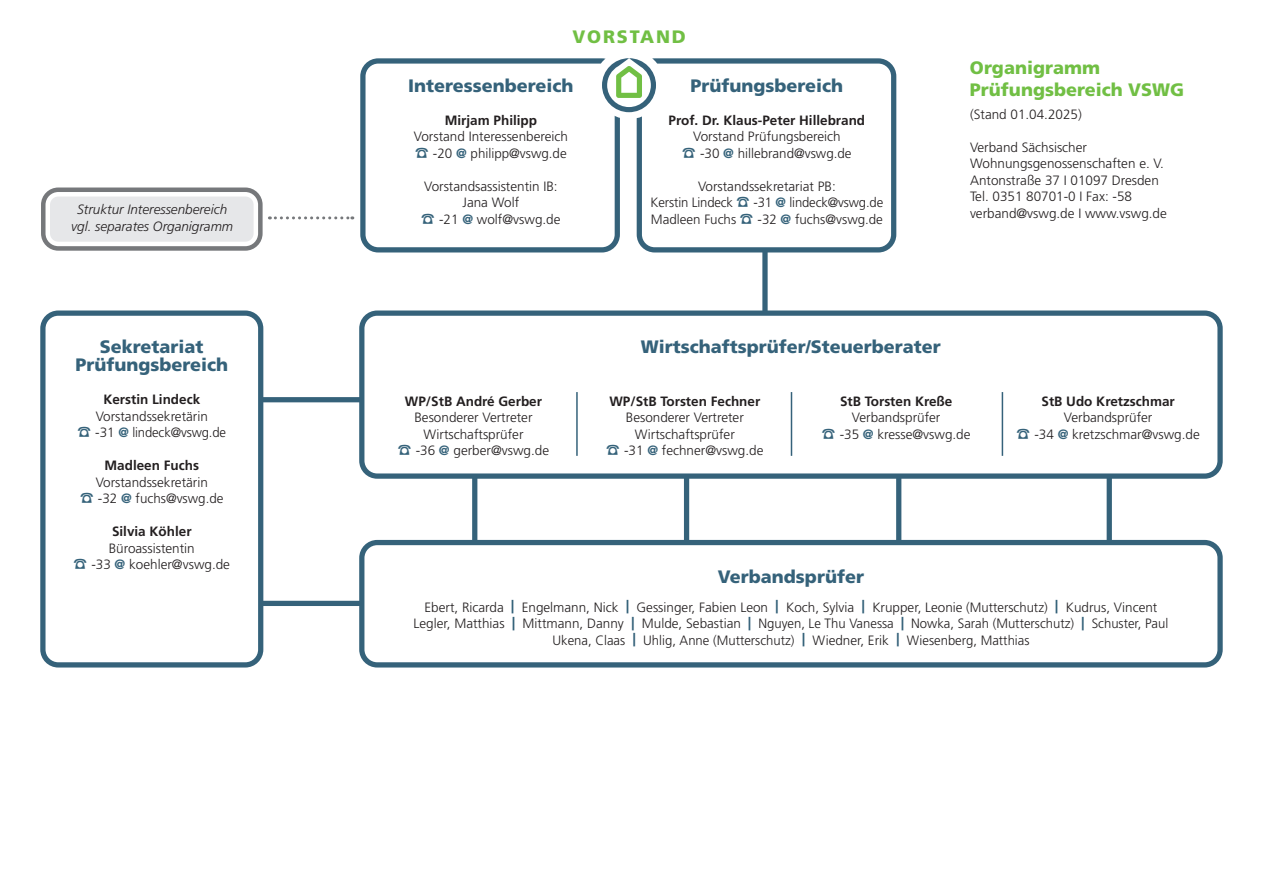
<style>
.page{position:relative;width:1263px;height:893px;background:#fff}
.page>*{position:absolute;margin:0;border:0;box-sizing:border-box;transform-origin:0 0}
.t1{font:900 18px/18px "Frutiger LT Std";color:#35627a;text-align:center}
.t2{font:900 18px/22.5px "Frutiger LT Std";color:#71bf44}
.t3{font:900 18px "Frutiger LT Std";letter-spacing:.1em;color:#71bf44}
.t4{font:300 13.5px/16.5px "Frutiger LT Std";color:#231f20;text-align:center}
.t5{font:700 13.5px "Frutiger LT Std";color:#231f20}
.t6{font:italic 300 13.5px/16.5px "Frutiger LT Std";color:#231f20;text-align:center}
.s1{font-family:"Hira Kaku Std N W8";font-weight:400;color:#35627a}
.s2{font-weight:900;color:#35627a}
</style>
<div class="page">
<div style="left:472px;top:467px;width:5px;height:87px;background:#35627a"></div>
<div style="left:762px;top:239px;width:6px;height:87px;background:#35627a"></div>
<div style="left:250px;top:397px;width:118px;height:5px;background:#35627a"></div>
<div style="left:250px;top:601px;width:118px;height:5px;background:#35627a"></div>
<div style="left:684px;top:467px;width:5px;height:87px;background:#35627a"></div>
<div style="left:896px;top:467px;width:5px;height:87px;background:#35627a"></div>
<div style="left:1107px;top:467px;width:5px;height:87px;background:#35627a"></div>
<div style="left:43px;top:313px;width:218px;height:352px;background:#fff;border-radius:15px"></div>
<div style="left:40px;top:310px;width:223px;height:357px;border:5px solid #35627a;border-radius:15px"></div>
<div style="left:360px;top:58px;width:260px;height:194px;border:5px solid #35627a;border-radius:15px"></div>
<div style="left:639px;top:61px;width:255px;height:189px;background:#fff;border-radius:15px"></div>
<div style="left:637px;top:58px;width:259px;height:194px;border:5px solid #35627a;border-radius:15px"></div>
<div style="left:362px;top:313px;width:858px;height:163px;background:#fff;border-radius:15px"></div>
<div style="left:359px;top:310px;width:864px;height:169px;border:5px solid #35627a;border-radius:15px"></div>
<div style="left:362px;top:543px;width:858px;height:122px;background:#fff;border-radius:15px"></div>
<div style="left:359px;top:540px;width:864px;height:127px;border:5px solid #35627a;border-radius:15px"></div>
<div style="left:46px;top:192px;width:212px;height:54px;background:#e6e7e9;border-radius:13px"></div>
<div style="left:41px;top:188px;width:222px;height:63px;border:9px solid #fff;border-radius:13px"></div>
<div style="left:41px;top:188px;width:222px;height:63px;border:4px solid #76787b;border-radius:15px"></div>
<hr style="left:576px;top:392px;width:2px;height:64px;background:#35627a">
<hr style="left:791px;top:392px;width:1px;height:64px;background:#35627a">
<hr style="left:1002px;top:392px;width:1px;height:64px;background:#35627a">
<svg style="left:269px;top:216px;width:84px;height:3px"></svg>
<div style="left:594px;top:49px;width:70px;height:70px;border:6px solid #fff;border-radius:50%"></div>
<div style="left:597px;top:52px;width:64px;height:64px;border:3px solid #fff;border-radius:50%"></div>
<svg style="left:602px;top:58px;width:54px;height:54px"></svg>
<p class="t6" style="left:71px;top:201px;width:164px">Struktur Interessenbereich vgl. separates Organigramm</p>
<h1 class="t1" style="left:75px;top:338px;width:154px">Sekretariat<br>Prüfungsbereich</h1>
<p class="t5" style="left:103px;top:392px;width:98px">Kerstin Lindeck</p>
<p class="t4" style="left:77px;top:408px;width:150px">Vorstandssekretärin<br><span class="s1">☎</span> -31 <span class="s2">@</span> lindeck@vswg.de</p>
<p class="t5" style="left:105px;top:458px;width:96px">Madleen Fuchs</p>
<p class="t4" style="left:80px;top:474px;width:145px">Vorstandssekretärin<br><span class="s1">☎</span> -32 <span class="s2">@</span> fuchs@vswg.de</p>
<p class="t5" style="left:112px;top:524px;width:81px">Silvia Köhler</p>
<p class="t4" style="left:74px;top:540px;width:158px">Büroassistentin<br><span class="s1">☎</span> -33 <span class="s2">@</span> koehler@vswg.de</p>
<h1 class="t3" style="left:572px;top:26px;width:115px">VORSTAND</h1>
<h1 class="t1" style="left:408px;top:76px;width:167px">Interessenbereich</h1>
<p class="t5" style="left:445px;top:112px;width:94px">Mirjam Philipp</p>
<p class="t4" style="left:414px;top:128px;width:156px;text-align:left">Vorstand Interessenbereich <span class="s1">☎</span> -20 <span class="s2">@</span> philipp@vswg.de</p>
<p class="t4" style="left:421px;top:178px;width:141px">Vorstandsassistentin IB:<br>Jana Wolf<br><span class="s1">☎</span> -21 <span class="s2">@</span> wolf@vswg.de</p>
<h1 class="t1" style="left:690px;top:76px;width:154px">Prüfungsbereich</h1>
<p class="t5" style="left:669px;top:112px;width:198px">Prof. Dr. Klaus-Peter Hillebrand</p>
<p class="t4" style="left:682px;top:128px;width:171px">Vorstand Prüfungsbereich<br><span class="s1">☎</span> -30 <span class="s2">@</span> hillebrand@vswg.de</p>
<p class="t4" style="left:651px;top:178px;width:234px">Vorstandssekretariat PB:<br>Kerstin Lindeck <span class="s1">☎</span> -31 <span class="s2">@</span> lindeck@vswg.de<br>Madleen Fuchs <span class="s1">☎</span> -32 <span class="s2">@</span> fuchs@vswg.de</p>
<h1 class="t2" style="left:970px;top:56px;width:216px">Organigramm<br>Prüfungsbereich VSWG</h1>
<p class="t4" style="left:970px;top:106px;width:113px">(Stand 01.04.2025)</p>
<p class="t4" style="left:970px;top:139px;width:198px;text-align:left">Verband Sächsischer<br>Wohnungsgenossenschaften e. V.<br>Antonstraße 37 I 01097 Dresden<br>Tel. 0351 80701-0 I Fax: -58 verband@vswg.de I www.vswg.de</p>
<h1 class="t1" style="left:641px;top:338px;width:301px">Wirtschaftsprüfer/Steuerberater</h1>
<p class="t5" style="left:405px;top:393px;width:139px">WP/StB André Gerber</p>
<p class="t4" style="left:398px;top:409px;width:153px">Besonderer Vertreter<br>Wirtschaftsprüfer<br><span class="s1">☎</span> -36 <span class="s2">@</span> gerber@vswg.de</p>
<p class="t5" style="left:609px;top:393px;width:152px">WP/StB Torsten Fechner</p>
<p class="t4" style="left:606px;top:409px;width:159px">Besonderer Vertreter<br>Wirtschaftsprüfer<br><span class="s1">☎</span> -31 <span class="s2">@</span> fechner@vswg.de</p>
<p class="t5" style="left:840px;top:393px;width:114px">StB Torsten Kreße</p>
<p class="t4" style="left:822px;top:409px;width:150px">Verbandsprüfer<br><span class="s1">☎</span> -35 <span class="s2">@</span> kresse@vswg.de</p>
<h1 class="t1" style="left:718px;top:568px;width:148px">Verbandsprüfer</h1>
<p class="t5" style="left:1041px;top:393px;width:135px">StB Udo Kretzschmar</p>
<p class="t4" style="left:1016px;top:409px;width:185px">Verbandsprüfer<br><span class="s1">☎</span> -34 <span class="s2">@</span> kretzschmar@vswg.de</p>
<p class="t4" style="left:414px;top:599px;width:756px">Ebert, Ricarda <span class="s2">|</span> Engelmann, Nick <span class="s2">|</span> Gessinger, Fabien Leon <span class="s2">|</span> Koch, Sylvia <span class="s2">|</span> Krupper, Leonie (Mutterschutz) <span class="s2">|</span> Kudrus, Vincent<br>Legler, Matthias <span class="s2">|</span> Mittmann, Danny <span class="s2">|</span> Mulde, Sebastian <span class="s2">|</span> Nguyen, Le Thu Vanessa <span class="s2">|</span> Nowka, Sarah (Mutterschutz) <span class="s2">|</span> Schuster, Paul<br>Ukena, Claas <span class="s2">|</span> Uhlig, Anne (Mutterschutz) <span class="s2">|</span> Wiedner, Erik <span class="s2">|</span> Wiesenberg, Matthias</p>
</div>
